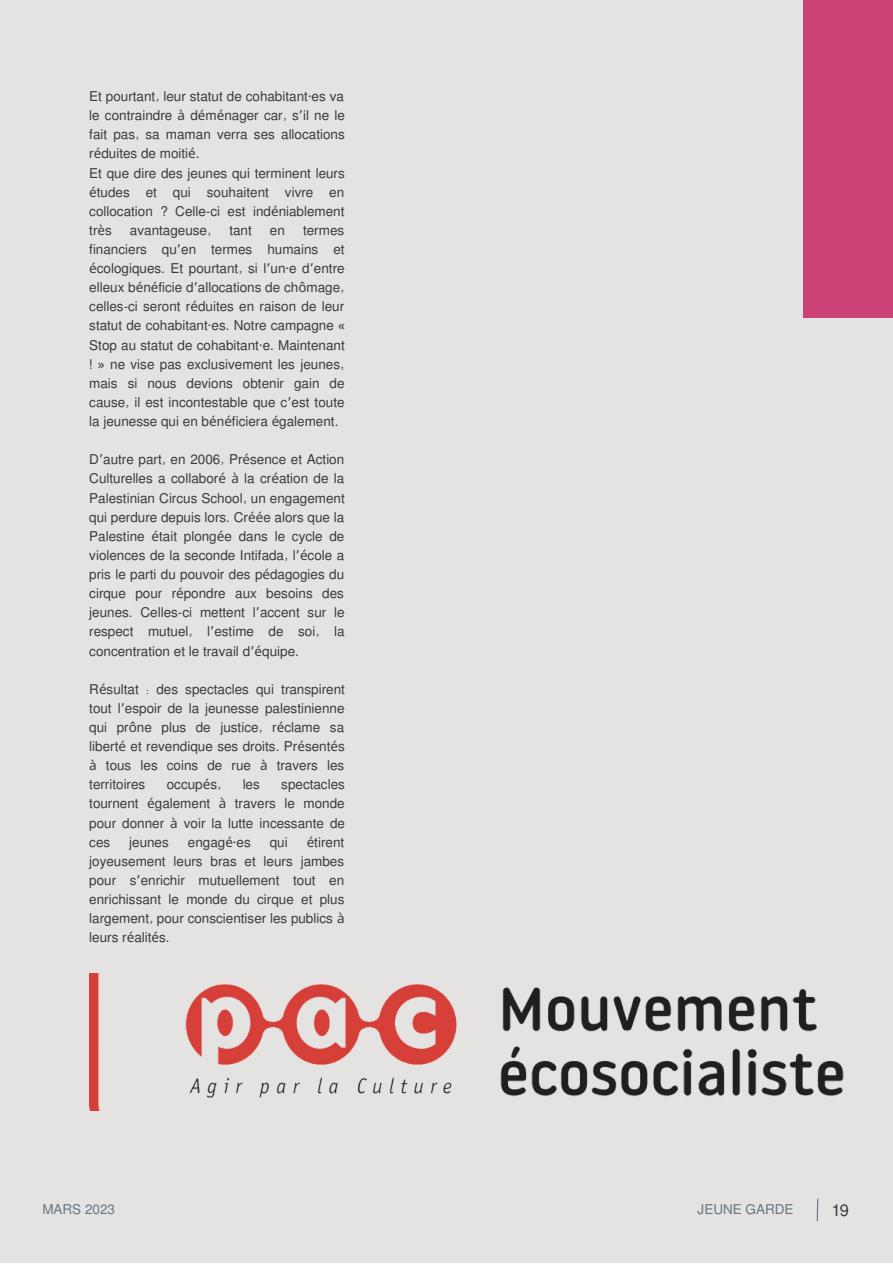
<style>
.page{position:relative;width:893px;height:1264px;background:#fff}
.page>*{position:absolute;margin:0;border:0;box-sizing:border-box;transform-origin:0 0}
.t1{font:16.5px "Mukti";color:#3b3939}
.t2{font:13.5px/19px "Mukti";color:#3b3939;text-align:justify}
.t3{font:13.5px "Mukti";color:#637680}
.s1{font-family:"Noto Sans"}
.s2{font-family:"Noto Sans Gurmukhi"}
</style>
<div class="page">
<div style="left:0;top:0;width:892px;height:1262px;background:#e4e3e2"></div>
<svg style="left:816px;top:1198px;width:2px;height:24px"></svg>
<img style="left:89px;top:973px;width:755px;height:137px">
<div style="left:803px;top:0;width:89px;height:318px;background:#cb4277"></div>
<p class="t2" style="left:89px;top:86px;width:257px;text-align:left">Et pourtant, leur statut de cohabitant<span class="s1">·</span>es va le contraindre <span class="s1">à</span> d<span class="s1">é</span>m<span class="s1">é</span>nager car, s<span class="s2">’</span>il ne le fait pas, sa maman verra ses allocations r<span class="s1">é</span>duites de moiti<span class="s1">é</span>.<br>Et que dire des jeunes qui terminent leurs <span class="s1">é</span>tudes et qui souhaitent vivre en collocation ? Celle-ci est ind<span class="s1">é</span>niablement tr<span class="s1">è</span>s</p>
<p class="t2" style="left:89px;top:220px;width:257px;text-indent:214px">termes financiers qu<span class="s2">’</span>en termes humains et <span class="s1">é</span>cologiques. Et pourtant, si l<span class="s2">’</span>un<span class="s1">·</span>e d<span class="s2">’</span>entre elleux b<span class="s1">é</span>n<span class="s1">é</span>ficie d<span class="s2">’</span>allocations de ch<span class="s1">ô</span>mage, celles-ci seront r<span class="s1">é</span>duites en raison de leur statut de cohabitant<span class="s1">·</span>es. Notre campagne <span class="s1">« </span>Stop au statut de cohabitant<span class="s1">·</span>e. Maintenant ! <span class="s1">»</span> ne vise pas exclusivement les jeunes, mais si nous devions obtenir gain de cause, il est incontestable que c<span class="s2">’</span>est toute la jeunesse qui en b<span class="s1">é</span>n<span class="s1">é</span>ficiera <span class="s1">é</span>galement.</p>
<p class="t2" style="left:89px;top:449px;width:257px">D<span class="s2">’</span>autre part, en 2006, Pr<span class="s1">é</span>sence et Action Culturelles a collabor<span class="s1">é à</span> la cr<span class="s1">é</span>ation de la Palestinian Circus School, un engagement qui perdure depuis lors. Cr<span class="s1">éé</span>e alors que la Palestine <span class="s1">é</span>tait plong<span class="s1">é</span>e dans le cycle de violences de la seconde Intifada, l<span class="s2">’</span><span class="s1">é</span>cole a pris le parti du pouvoir des p<span class="s1">é</span>dagogies du cirque pour r<span class="s1">é</span>pondre aux besoins des jeunes. Celles-ci mettent l<span class="s2">’</span>accent sur le respect mutuel, l<span class="s2">’</span>estime de soi, la concentration et le travail d<span class="s2">’</span><span class="s1">é</span>quipe.</p>
<p class="t2" style="left:89px;top:678px;width:257px">R<span class="s1">é</span>sultat : des spectacles qui transpirent tout l<span class="s2">’</span>espoir de la jeunesse palestinienne qui pr<span class="s1">ô</span>ne plus de justice, r<span class="s1">é</span>clame sa libert<span class="s1">é</span> et revendique ses droits. Pr<span class="s1">é</span>sent<span class="s1">é</span>s <span class="s1">à</span> tous les coins de rue <span class="s1">à</span> travers les territoires</p>
<p class="t2" style="left:130px;top:220px;width:83px">avantageuse,</p>
<p class="t2" style="left:229px;top:220px;width:24px">tant</p>
<p class="t2" style="left:270px;top:220px;width:16px">en</p>
<p class="t2" style="left:167px;top:774px;width:56px">occup<span class="s1">é</span>s,</p>
<p class="t2" style="left:243px;top:774px;width:19px">les</p>
<p class="t2" style="left:89px;top:774px;width:257px;text-indent:192px">spectacles tournent <span class="s1">é</span>galement <span class="s1">à</span> travers le monde pour donner <span class="s1">à</span> voir la lutte incessante de ces</p>
<p class="t2" style="left:89px;top:831px;width:257px;text-indent:217px"><span class="s1">é</span>tirent joyeusement leurs bras et leurs jambes pour s<span class="s2">’</span>enrichir mutuellement tout en enrichissant le monde du cirque et plus largement, pour conscientiser les publics <span class="s1">à </span>leurs r<span class="s1">é</span>alit<span class="s1">é</span>s.</p>
<p class="t2" style="left:129px;top:831px;width:41px">jeunes</p>
<p class="t2" style="left:188px;top:831px;width:64px">engag<span class="s1">é·</span>es</p>
<p class="t2" style="left:270px;top:831px;width:19px">qui</p>
<p class="t3" style="left:42px;top:1199px;width:74px">MARS 2023</p>
<p class="t1" style="left:832px;top:1198px;width:18px">19</p>
<p class="t3" style="left:697px;top:1199px;width:97px">JEUNE GARDE</p>
</div>
